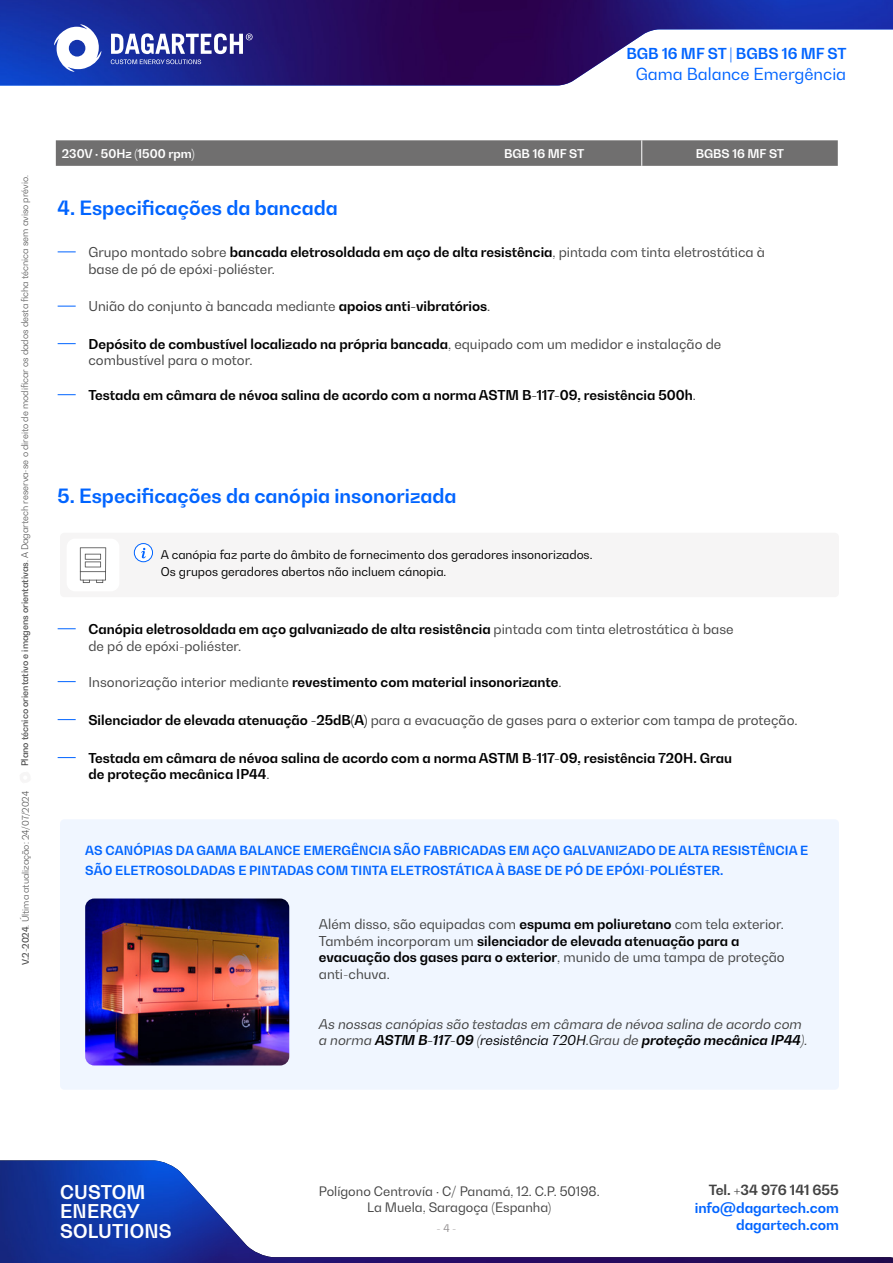
<style>
.page{position:relative;width:893px;height:1263px;background:#fff}
.page>*{position:absolute;margin:0;border:0;box-sizing:border-box;transform-origin:0 0}
.t1{font:700 19.5px "Bw Gradual";color:#0064ff}
.t2{font:700 18.75px/19.4px "Bw Gradual";letter-spacing:.01em;color:#fff}
.t3{font:16.5px "Bw Gradual";color:#0064ff}
.t4{font:700 15px "Bw Gradual";color:#0064ff}
.t5{font:700 13.95px "Bw Gradual";color:#0064ff}
.t6{font:700 13.95px "Bw Gradual";color:#424242}
.t7{font:13.5px/16.5px "Bw Gradual";color:#424242}
.t8{font:700 13.5px/16.5px "Bw Gradual";color:#000}
.t9{font:italic 13.5px/16.5px "Bw Gradual";color:#424242}
.t10{font:12.9px/16.2px "Bw Gradual";color:#424242;text-align:center}
.t11{font:700 12.45px/20.2px "Bw Gradual";letter-spacing:.01em;color:#0064ff}
.t12{font:12px/17px "Bw Gradual";color:#000}
.t13{font:700 12px "Bw Gradual";color:#fff}
.t14{font:10.5px "Bw Gradual";color:#949091}
.t15{font:300 9px "Bw Gradual";color:#424242}
.s1{font-weight:500}
.s2{font-weight:700;color:#000}
.s3{font-weight:400;color:#424242}
.s4{color:#000}
</style>
<div class="page">
<img style="left:0;top:1160px;width:893px;height:103px">
<img style="left:0;top:0;width:893px;height:85px">
<svg style="left:111px;top:33px;width:142px;height:31px"></svg>
<svg style="left:54px;top:24px;width:47px;height:48px"></svg>
<svg style="left:58px;top:251px;width:18px;height:1px"></svg>
<svg style="left:58px;top:628px;width:18px;height:1px"></svg>
<svg style="left:58px;top:343px;width:18px;height:1px"></svg>
<svg style="left:58px;top:306px;width:18px;height:1px"></svg>
<svg style="left:58px;top:681px;width:18px;height:1px"></svg>
<svg style="left:58px;top:719px;width:18px;height:1px"></svg>
<svg style="left:58px;top:757px;width:18px;height:1px"></svg>
<svg style="left:58px;top:394px;width:18px;height:1px"></svg>
<div style="left:60px;top:533px;width:779px;height:64px;background:#f6f5f5;border-radius:4px"></div>
<div style="left:60px;top:819px;width:779px;height:271px;background:#f0f6ff;border-radius:4px"></div>
<svg style="left:134px;top:543px;width:19px;height:19px"></svg>
<div style="left:134px;top:543px;width:19px;height:19px;border:1px solid #0064ff;border-radius:50%"></div>
<svg style="left:141px;top:548px;width:5px;height:10px"></svg>
<svg style="left:56px;top:140px;width:782px;height:26px;background:#727171"></svg>
<div style="left:67px;top:539px;width:52px;height:52px;background:#fff;border-radius:8px"></div>
<svg style="left:80px;top:547px;width:26px;height:36px"></svg>
<img style="left:85px;top:898px;width:204px;height:167px">
<p class="t15" style="left:19px;top:766px;width:593px;rotate:-90deg"><span class="s1">Plano técnico orientativo e imagens orientativas</span>. A Dagartech reserva-se o direito de modificar os dados desta ficha técnica sem aviso prévio.</p>
<p class="t15" style="left:20px;top:965px;width:176px;rotate:-90deg"><span class="s1">V.2-2024</span>. Última atualização: 24/07/2024</p>
<p class="t4" style="left:626px;top:44px;width:222px">BGB 16 MF ST | BGBS 16 MF ST</p>
<p class="t3" style="left:636px;top:63px;width:212px">Gama Balance Emergência</p>
<p class="t13" style="left:62px;top:145px;width:134px">230V · 50Hz (1500 rpm)</p>
<p class="t13" style="left:504px;top:145px;width:82px">BGB 16 MF ST</p>
<p class="t13" style="left:696px;top:145px;width:90px">BGBS 16 MF ST</p>
<h1 class="t1" style="left:58px;top:195px;width:282px">4. Especificações da bancada</h1>
<p class="t7" style="left:88px;top:244px;width:678px">Grupo montado sobre <span class="s2">bancada eletrosoldada em aço de alta resistência</span>, pintada com tinta eletrostática à base de pó de epóxi-poliéster.</p>
<p class="t7" style="left:88px;top:298px;width:403px">União do conjunto à bancada mediante <span class="s2">apoios anti-vibratórios</span>.</p>
<p class="t7" style="left:88px;top:335px;width:634px"><span class="s2">Depósito de combustível localizado na própria bancada</span>, equipado com um medidor e instalação de combustível para o motor.</p>
<p class="t8" style="left:88px;top:386px;width:609px">Testada em câmara de névoa salina de acordo com a norma ASTM B-117-09, resistência 500h<span class="s3">.</span></p>
<h1 class="t1" style="left:58px;top:483px;width:400px">5. Especificações da canópia insonorizada</h1>
<p class="t12" style="left:161px;top:545px;width:433px">A canópia faz parte do âmbito de fornecimento dos geradores insonorizados.<br>Os grupos geradores abertos não incluem cánopia.</p>
<p class="t7" style="left:88px;top:620px;width:647px"><span class="s2">Canópia eletrosoldada em aço galvanizado de alta resistência</span> pintada com tinta eletrostática à base de pó de epóxi-poliéster.</p>
<p class="t8" style="left:88px;top:673px;width:475px"><span class="s3">Insonorização interior mediante</span> revestimento com material insonorizante<span class="s3">.</span></p>
<p class="t7" style="left:88px;top:711px;width:710px"><span class="s2">Silenciador de elevada atenuação -25dB(A)</span> para a evacuação de gases para o exterior com tampa de proteção.</p>
<p class="t8" style="left:88px;top:749px;width:645px">Testada em câmara de névoa salina de acordo com a norma ASTM B-117-09, resistência 720H. Grau de proteção mecânica IP44<span class="s3">.</span></p>
<p class="t11" style="left:85px;top:839px;width:725px">AS CANÓPIAS DA GAMA BALANCE EMERGÊNCIA SÃO FABRICADAS EM AÇO GALVANIZADO DE ALTA RESISTÊNCIA E<br>SÃO ELETROSOLDADAS E PINTADAS COM TINTA ELETROSTÁTICA À BASE DE PÓ DE EPÓXI-POLIÉSTER.</p>
<p class="t7" style="left:319px;top:916px;width:467px">Além disso, são equipadas com <span class="s2">espuma em poliuretano</span> com tela exterior.<br>Também incorporam um <span class="s2">silenciador de elevada atenuação para a evacuação dos gases para o exterior</span>, munido de uma tampa de proteção anti-chuva.</p>
<p class="t9" style="left:319px;top:1015px;width:490px">As nossas canópias são testadas em câmara de névoa salina de acordo com a norma <span class="s2">ASTM B-117-09</span> (<span class="s4">resistência 720H</span>.Grau de <span class="s2">proteção mecânica IP44</span>).</p>
<h2 class="t2" style="left:60px;top:1182px;width:113px">CUSTOM<br>ENERGY<br>SOLUTIONS</h2>
<p class="t10" style="left:319px;top:1182px;width:282px">Polígono Centrovía · C/ Panamá, 12. C.P. 50198.<br>La Muela, Saragoça (Espanha)</p>
<p class="t14" style="left:437px;top:1221px;width:21px">- 4 -</p>
<p class="t6" style="left:709px;top:1180px;width:132px">Tel. +34 976 141 655</p>
<p class="t5" style="left:695px;top:1199px;width:146px">info@dagartech.com</p>
<p class="t5" style="left:736px;top:1215px;width:104px">dagartech.com</p>
</div>
